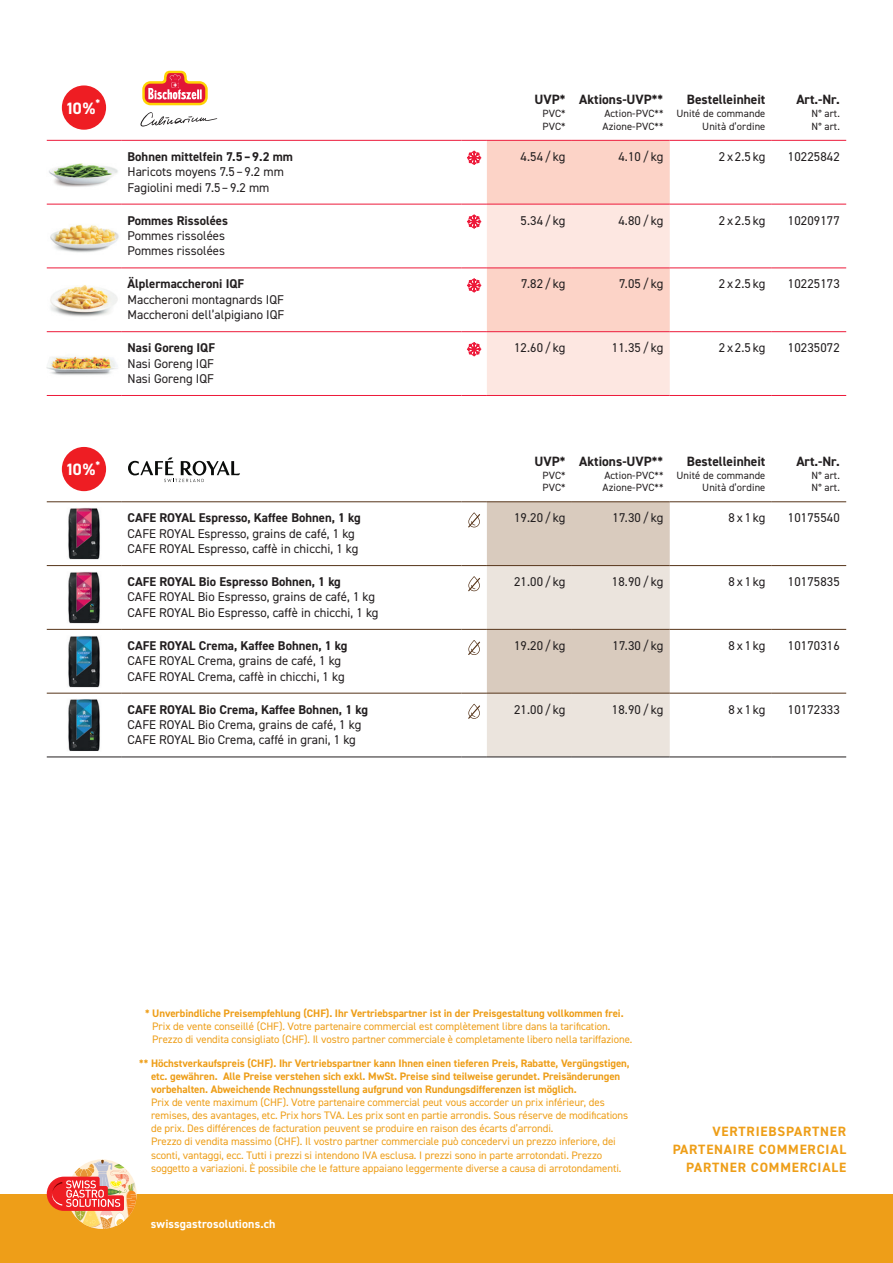
<style>
.page{position:relative;width:893px;height:1263px;background:#fff}
.page>*{position:absolute;margin:0;border:0;box-sizing:border-box;transform-origin:0 0}
.t1{font:700 16.5px "DIN2014";color:#fff}
.t2{font:700 13.5px "DIN2014";color:#231f20}
.t3{font:700 13.5px/18px "DIN2014";letter-spacing:.06em;color:#ee9e18;text-align:right}
.t4{font:12.75px/15.3px "DIN2014";color:#231f20}
.t5{font:700 12.75px "DIN2014";color:#231f20}
.t6{font:700 12px "DIN2014";letter-spacing:.01em;color:#fff}
.t7{font:10.8px/13px "DIN2014";letter-spacing:-.005em;color:#ee9e18}
.t8{font:700 10.8px/13px "DIN2014";letter-spacing:-.005em;color:#ee9e18}
.t9{font:10.5px/12.6px "DIN2014";letter-spacing:.01em;color:#231f20}
</style>
<div class="page">
<div style="left:0;top:1194px;width:893px;height:69px;background:#ee9e18"></div>
<svg style="left:47px;top:1159px;width:90px;height:70px"></svg>
<svg style="left:121px;top:70px;width:725px;height:687px"></svg>
<hr style="left:47px;top:140px;width:74px;height:1px;background:#ed1a3a">
<hr style="left:121px;top:140px;width:340px;height:1px;background:#ed1a3a">
<hr style="left:670px;top:140px;width:102px;height:1px;background:#ed1a3a">
<hr style="left:772px;top:140px;width:74px;height:1px;background:#ed1a3a">
<hr style="left:47px;top:204px;width:74px;height:1px;background:#ed1a3a">
<hr style="left:121px;top:204px;width:340px;height:1px;background:#ed1a3a">
<hr style="left:670px;top:204px;width:102px;height:1px;background:#ed1a3a">
<hr style="left:772px;top:204px;width:74px;height:1px;background:#ed1a3a">
<hr style="left:47px;top:268px;width:74px;height:1px;background:#ed1a3a">
<hr style="left:121px;top:268px;width:340px;height:1px;background:#ed1a3a">
<hr style="left:670px;top:268px;width:102px;height:1px;background:#ed1a3a">
<hr style="left:772px;top:268px;width:74px;height:1px;background:#ed1a3a">
<hr style="left:47px;top:331px;width:74px;height:1px;background:#ed1a3a">
<hr style="left:121px;top:331px;width:340px;height:1px;background:#ed1a3a">
<hr style="left:670px;top:331px;width:102px;height:1px;background:#ed1a3a">
<hr style="left:772px;top:331px;width:74px;height:1px;background:#ed1a3a">
<hr style="left:47px;top:395px;width:74px;height:1px;background:#ed1a3a">
<hr style="left:121px;top:395px;width:340px;height:1px;background:#ed1a3a">
<hr style="left:670px;top:395px;width:102px;height:1px;background:#ed1a3a">
<hr style="left:772px;top:395px;width:74px;height:1px;background:#ed1a3a">
<hr style="left:47px;top:757px;width:74px;height:1px;background:#231f20">
<hr style="left:121px;top:757px;width:340px;height:1px;background:#231f20">
<hr style="left:670px;top:757px;width:102px;height:1px;background:#231f20">
<hr style="left:772px;top:757px;width:74px;height:1px;background:#231f20">
<hr style="left:47px;top:501px;width:74px;height:1px;background:#563419">
<hr style="left:121px;top:501px;width:340px;height:1px;background:#563419">
<hr style="left:670px;top:501px;width:102px;height:1px;background:#563419">
<hr style="left:772px;top:501px;width:74px;height:1px;background:#563419">
<hr style="left:47px;top:565px;width:74px;height:1px;background:#563419">
<hr style="left:121px;top:565px;width:340px;height:1px;background:#563419">
<hr style="left:670px;top:565px;width:102px;height:1px;background:#563419">
<hr style="left:772px;top:565px;width:74px;height:1px;background:#563419">
<hr style="left:47px;top:629px;width:74px;height:1px;background:#563419">
<hr style="left:121px;top:629px;width:340px;height:1px;background:#563419">
<hr style="left:670px;top:629px;width:102px;height:1px;background:#563419">
<hr style="left:772px;top:629px;width:74px;height:1px;background:#563419">
<hr style="left:47px;top:693px;width:74px;height:1px;background:#563419">
<hr style="left:121px;top:693px;width:340px;height:1px;background:#563419">
<hr style="left:670px;top:693px;width:102px;height:1px;background:#563419">
<hr style="left:772px;top:693px;width:74px;height:1px;background:#563419">
<div style="left:62px;top:85px;width:44px;height:45px;background:#ee1d23;border-radius:50%"></div>
<svg style="left:140px;top:112px;width:77px;height:15px"></svg>
<svg style="left:142px;top:71px;width:66px;height:34px"></svg>
<img style="left:49px;top:163px;width:69px;height:24px">
<img style="left:50px;top:225px;width:69px;height:28px">
<img style="left:50px;top:285px;width:68px;height:32px">
<img style="left:47px;top:356px;width:71px;height:19px">
<svg style="left:461px;top:140px;width:209px;height:256px;background:#fcdbd4"></svg>
<div style="left:62px;top:447px;width:44px;height:44px;background:#ee1d23;border-radius:50%"></div>
<svg style="left:128px;top:457px;width:112px;height:25px"></svg>
<img style="left:68px;top:507px;width:32px;height:53px">
<img style="left:68px;top:572px;width:32px;height:52px">
<img style="left:68px;top:635px;width:32px;height:53px">
<img style="left:68px;top:699px;width:32px;height:52px">
<svg style="left:461px;top:501px;width:209px;height:257px;background:#e2d8cf"></svg>
<h1 class="t1" style="left:66px;top:97px;width:36px">10%<sup>*</sup></h1>
<p class="t2" style="left:535px;top:91px;width:32px">UVP*</p>
<p class="t9" style="left:542px;top:107px;width:25px">PVC*<br>PVC*</p>
<p class="t2" style="left:579px;top:91px;width:86px">Aktions-UVP**</p>
<p class="t9" style="left:602px;top:107px;width:62px">Action-PVC**<br>Azione-PVC**</p>
<p class="t2" style="left:687px;top:91px;width:80px">Bestelleinheit</p>
<p class="t9" style="left:676px;top:107px;width:91px;text-align:right">Unité de commande<br>Unità d’ordine</p>
<p class="t2" style="left:796px;top:91px;width:45px">Art.-Nr.</p>
<p class="t9" style="left:811px;top:107px;width:30px">N° art.<br>N° art.</p>
<p class="t5" style="left:128px;top:148px;width:167px">Bohnen mittelfein 7.5–9.2 mm</p>
<p class="t4" style="left:128px;top:164px;width:158px">Haricots moyens 7.5–9.2 mm<br>Fagiolini medi 7.5–9.2 mm</p>
<p class="t5" style="left:128px;top:212px;width:102px">Pommes Rissolées</p>
<p class="t4" style="left:128px;top:228px;width:99px">Pommes rissolées<br>Pommes rissolées</p>
<p class="t5" style="left:128px;top:276px;width:118px">Älplermaccheroni IQF</p>
<p class="t4" style="left:128px;top:291px;width:158px">Maccheroni montagnards IQF<br>Maccheroni dell’alpigiano IQF</p>
<p class="t5" style="left:128px;top:339px;width:89px">Nasi Goreng IQF</p>
<p class="t4" style="left:128px;top:355px;width:88px">Nasi Goreng IQF<br>Nasi Goreng IQF</p>
<p class="t4" style="left:521px;top:149px;width:46px">4.54 / kg</p>
<p class="t4" style="left:618px;top:149px;width:46px">4.10 / kg</p>
<p class="t4" style="left:719px;top:149px;width:48px">2x2.5kg</p>
<p class="t4" style="left:788px;top:149px;width:53px">10225842</p>
<p class="t4" style="left:521px;top:212px;width:46px">5.34 / kg</p>
<p class="t4" style="left:618px;top:212px;width:46px">4.80 / kg</p>
<p class="t4" style="left:719px;top:212px;width:48px">2x2.5kg</p>
<p class="t4" style="left:788px;top:212px;width:53px">10209177</p>
<p class="t4" style="left:521px;top:276px;width:46px">7.82 / kg</p>
<p class="t4" style="left:619px;top:276px;width:46px">7.05 / kg</p>
<p class="t4" style="left:719px;top:276px;width:48px">2x2.5kg</p>
<p class="t4" style="left:788px;top:276px;width:53px">10225173</p>
<p class="t4" style="left:514px;top:340px;width:53px">12.60 / kg</p>
<p class="t4" style="left:612px;top:340px;width:53px">11.35 / kg</p>
<p class="t4" style="left:719px;top:340px;width:48px">2x2.5kg</p>
<p class="t4" style="left:788px;top:340px;width:53px">10235072</p>
<h1 class="t1" style="left:66px;top:458px;width:36px">10%<sup>*</sup></h1>
<p class="t2" style="left:535px;top:452px;width:32px">UVP*</p>
<p class="t9" style="left:542px;top:468px;width:25px">PVC*<br>PVC*</p>
<p class="t2" style="left:579px;top:452px;width:86px">Aktions-UVP**</p>
<p class="t9" style="left:602px;top:468px;width:62px">Action-PVC**<br>Azione-PVC**</p>
<p class="t2" style="left:687px;top:452px;width:80px">Bestelleinheit</p>
<p class="t9" style="left:676px;top:468px;width:91px;text-align:right">Unité de commande<br>Unità d’ordine</p>
<p class="t2" style="left:796px;top:452px;width:45px">Art.-Nr.</p>
<p class="t9" style="left:811px;top:468px;width:30px">N° art.<br>N° art.</p>
<p class="t5" style="left:128px;top:509px;width:235px">CAFE ROYAL Espresso, Kaffee Bohnen, 1 kg</p>
<p class="t4" style="left:128px;top:525px;width:232px">CAFE ROYAL Espresso, grains de café, 1 kg<br>CAFE ROYAL Espresso, caffè in chicchi, 1 kg</p>
<p class="t5" style="left:128px;top:573px;width:215px">CAFE ROYAL Bio Espresso Bohnen, 1 kg</p>
<p class="t4" style="left:128px;top:589px;width:253px">CAFE ROYAL Bio Espresso, grains de café, 1 kg<br>CAFE ROYAL Bio Espresso, caffè in chicchi, 1 kg</p>
<p class="t5" style="left:128px;top:637px;width:221px">CAFE ROYAL Crema, Kaffee Bohnen, 1 kg</p>
<p class="t4" style="left:128px;top:653px;width:219px">CAFE ROYAL Crema, grains de café, 1 kg<br>CAFE ROYAL Crema, caffè in chicchi, 1 kg</p>
<p class="t5" style="left:128px;top:701px;width:242px">CAFE ROYAL Bio Crema, Kaffee Bohnen, 1 kg</p>
<p class="t4" style="left:128px;top:717px;width:235px">CAFE ROYAL Bio Crema, grains de café, 1 kg<br>CAFE ROYAL Bio Crema, caffé in grani, 1 kg</p>
<p class="t4" style="left:514px;top:510px;width:53px">19.20 / kg</p>
<p class="t4" style="left:612px;top:510px;width:52px">17.30 / kg</p>
<p class="t4" style="left:729px;top:510px;width:38px">8x1 kg</p>
<p class="t4" style="left:788px;top:510px;width:53px">10175540</p>
<p class="t4" style="left:514px;top:574px;width:53px">21.00 / kg</p>
<p class="t4" style="left:612px;top:574px;width:53px">18.90 / kg</p>
<p class="t4" style="left:729px;top:574px;width:38px">8x1 kg</p>
<p class="t4" style="left:788px;top:574px;width:53px">10175835</p>
<p class="t4" style="left:514px;top:638px;width:53px">19.20 / kg</p>
<p class="t4" style="left:612px;top:638px;width:52px">17.30 / kg</p>
<p class="t4" style="left:729px;top:638px;width:38px">8x1 kg</p>
<p class="t4" style="left:788px;top:638px;width:53px">10170316</p>
<p class="t4" style="left:514px;top:701px;width:53px">21.00 / kg</p>
<p class="t4" style="left:612px;top:701px;width:53px">18.90 / kg</p>
<p class="t4" style="left:729px;top:701px;width:38px">8x1 kg</p>
<p class="t4" style="left:788px;top:701px;width:53px">10172333</p>
<p class="t8" style="left:145px;top:1007px;width:480px">* Unverbindliche Preisempfehlung (CHF). Ihr Vertriebspartner ist in der Preisgestaltung vollkommen frei.</p>
<p class="t7" style="left:152px;top:1020px;width:482px">Prix de vente conseillé (CHF). Votre partenaire commercial est complètement libre dans la tarification.<br>Prezzo di vendita consigliato (CHF). Il vostro partner commerciale è completamente libero nella tariffazione.</p>
<p class="t8" style="left:151px;top:1057px;width:480px;text-indent:-12px">** Höchstverkaufspreis (CHF). Ihr Vertriebspartner kann Ihnen einen tieferen Preis, Rabatte, Vergüngstigen, etc. gewähren. Alle Preise verstehen sich exkl. MwSt. Preise sind teilweise gerundet. Preisänderungen vorbehalten. Abweichende Rechnungsstellung aufgrund von Rundungsdifferenzen ist möglich.</p>
<p class="t7" style="left:151px;top:1096px;width:479px">Prix de vente maximum (CHF). Votre partenaire commercial peut vous accorder un prix inférieur, des remises, des avantages, etc. Prix hors TVA. Les prix sont en partie arrondis. Sous réserve de modifications de prix. Des différences de facturation peuvent se produire en raison des écarts d’arrondi.<br>Prezzo di vendita massimo (CHF). Il vostro partner commerciale può concedervi un prezzo inferiore, dei sconti, vantaggi, ecc. Tutti i prezzi si intendono IVA esclusa. I prezzi sono in parte arrotondati. Prezzo soggetto a variazioni. È possibile che le fatture appaiano leggermente diverse a causa di arrotondamenti.</p>
<p class="t6" style="left:151px;top:1216px;width:126px">swissgastrosolutions.ch</p>
<p class="t3" style="left:672px;top:1122px;width:175px">VERTRIEBSPARTNER<br>PARTENAIRE COMMERCIAL<br>PARTNER COMMERCIALE</p>
</div>
